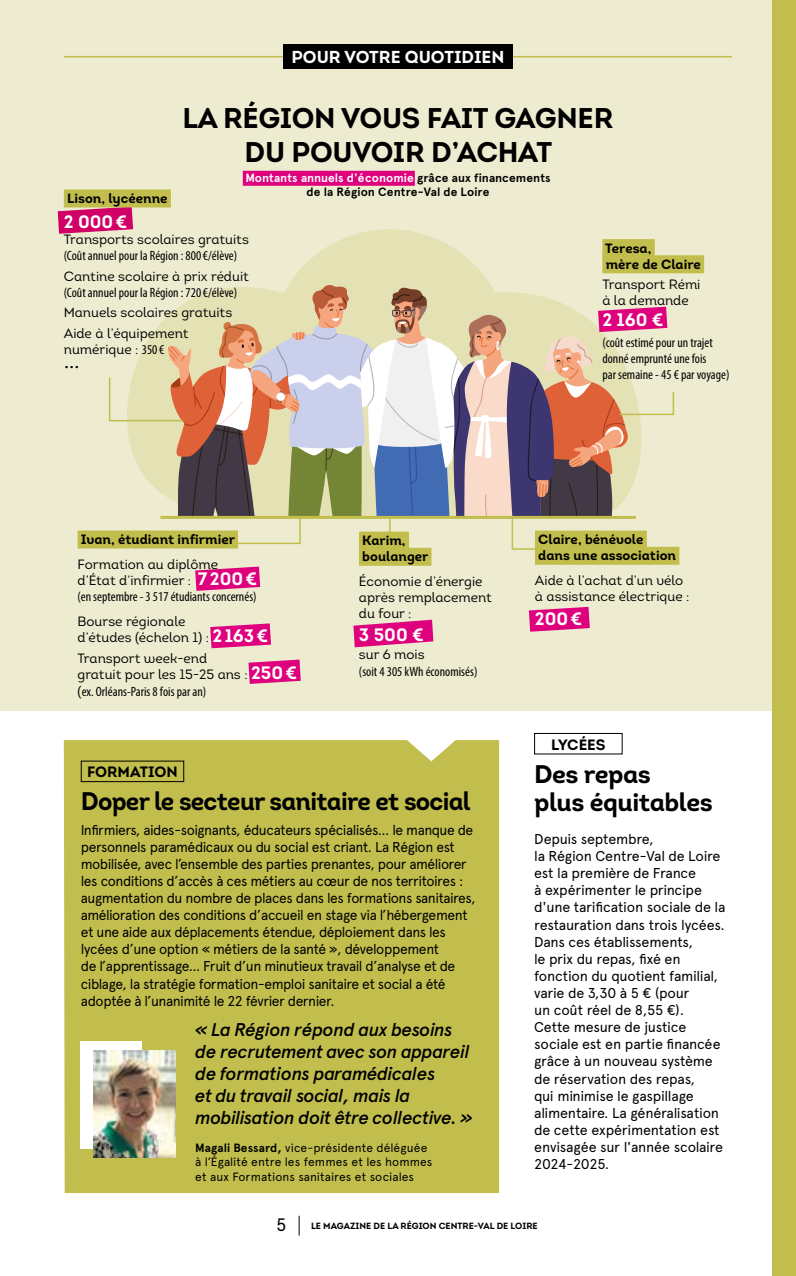
<style>
.page{position:relative;width:796px;height:1276px;background:#fff}
.page>*{position:absolute;margin:0;border:0;box-sizing:border-box;transform-origin:0 0}
.t1{font:28.5px/34.2px "Intro Bold Alt";letter-spacing:-.01em;color:#000;text-align:center}
.t2{font:25.5px/28.5px "Intro Bold Alt";letter-spacing:-.03em;color:#000}
.t3{font:24px "Intro Book Alt";color:#000}
.t4{font:italic 500 18.45px/22px "Apercu";letter-spacing:-.025em;color:#000}
.t5{font:18px "Intro Bold Alt";color:#fff}
.t6{font:18px "Apercu";color:#000}
.t7{font:17.25px "Intro Bold Alt";color:#fff}
.t8{font:15px "Intro Bold Alt";color:#000}
.t9{font:14.25px/17.1px "Apercu";letter-spacing:-.025em;color:#000}
.t10{font:13.5px/16.2px "Intro Book Alt";color:#000}
.t11{font:13.5px/16.2px "Myriad Variable Concept";color:#000}
.t12{font:13.5px/16.2px "Intro Bold Alt";color:#000}
.t13{font:12px/14.4px "Apercu";letter-spacing:.005em;color:#000}
.t14{font:700 12px/14.4px "Apercu";letter-spacing:.005em;color:#000;text-align:center}
.t15{font:9px "Intro Bold Alt";color:#000}
.s1{color:#fff}
.s2{font-family:"Myriad Variable Concept"}
.s3{font-family:"Intro Bold Alt";font-size:18px;color:#fff}
.s4{font-family:"Intro Book Alt"}
.s5{font-weight:700}
</style>
<div class="page">
<svg style="left:299px;top:1215px;width:1px;height:20px"></svg>
<div style="left:0;top:0;width:795px;height:710px;background:#eeecd0"></div>
<div style="left:64px;top:740px;width:435px;height:453px;background:#c2be4d"></div>
<div style="left:534px;top:733px;width:88px;height:21px;border:1px solid #000"></div>
<div style="left:772px;top:0;width:23px;height:1276px;background:#c2be4d"></div>
<hr style="left:64px;top:56px;width:667px;height:1px;background:#c2be4d">
<div style="left:283px;top:44px;width:229px;height:25px;background:#000"></div>
<div style="left:81px;top:760px;width:103px;height:22px;border:1px solid #000"></div>
<div style="left:243px;top:171px;width:171px;height:15px;background:#df007e"></div>
<div style="left:270px;top:229px;width:239px;height:239px;background:#e4e1b4;border-radius:50%"></div>
<svg style="left:195px;top:566px;width:65px;height:25px"></svg>
<svg style="left:210px;top:623px;width:61px;height:25px;background:#e1278b"></svg>
<svg style="left:248px;top:659px;width:52px;height:25px"></svg>
<div style="left:77px;top:530px;width:161px;height:18px;background:#c2be4d"></div>
<svg style="left:353px;top:620px;width:80px;height:27px"></svg>
<div style="left:359px;top:548px;width:72px;height:18px;background:#c2be4d"></div>
<svg style="left:528px;top:607px;width:61px;height:25px;background:#e1288b"></svg>
<div style="left:534px;top:547px;width:145px;height:18px;background:#c2be4d"></div>
<div style="left:602px;top:239px;width:52px;height:18px;background:#c2be4d"></div>
<div style="left:602px;top:255px;width:101px;height:18px;background:#c2be4d"></div>
<svg style="left:404px;top:740px;width:54px;height:21px"></svg>
<div style="left:81px;top:1041px;width:61px;height:107px;background:#fff"></div>
<img style="left:93px;top:1050px;width:82px;height:107px">
<svg style="left:58px;top:207px;width:75px;height:27px;background:#d42876"></svg>
<div style="left:64px;top:189px;width:107px;height:18px;background:#c2be4d"></div>
<svg style="left:108px;top:284px;width:566px;height:266px"></svg>
<p class="t7" style="left:291px;top:46px;width:214px">POUR VOTRE QUOTIDIEN</p>
<h1 class="t1" style="left:182px;top:101px;width:432px">LA RÉGION VOUS FAIT GAGNER<br>DU POUVOIR D’ACHAT</h1>
<p class="t14" style="left:245px;top:171px;width:306px"><span class="s1">Montants annuels d'économie</span> grâce aux financements de la Région Centre-Val de Loire</p>
<p class="t12" style="left:67px;top:190px;width:102px">Lison, lycéenne</p>
<p class="t5" style="left:64px;top:210px;width:65px">2 000€</p>
<p class="t10" style="left:64px;top:231px;width:186px">Transports scolaires gratuits</p>
<p class="t11" style="left:64px;top:248px;width:175px">(Coût annuel pour la Région : 800€/élève)</p>
<p class="t10" style="left:64px;top:268px;width:186px">Cantine scolaire à prix réduit</p>
<p class="t11" style="left:64px;top:284px;width:175px">(Coût annuel pour la Région : 720€/élève)</p>
<p class="t10" style="left:64px;top:302px;width:170px;line-height:20.4px">Manuels scolaires gratuits<br>Aide à l’équipement</p>
<p class="t10" style="left:64px;top:341px;width:102px">numérique : <span class="s2">350€</span></p>
<h3 class="t3" style="left:64px;top:344px;width:17px">…</h3>
<p class="t12" style="left:605px;top:240px;width:97px">Teresa,<br>mère de Claire</p>
<p class="t10" style="left:602px;top:276px;width:99px">Transport Rémi à la demande</p>
<p class="t5" style="left:602px;top:308px;width:63px">2 160 €</p>
<p class="t11" style="left:602px;top:334px;width:129px">(coût estimé pour un trajet donné emprunté une fois<br>par semaine - 45 € par voyage)</p>
<p class="t12" style="left:81px;top:531px;width:156px">Ivan, étudiant infirmier</p>
<p class="t10" style="left:77px;top:556px;width:181px">Formation au diplôme d’État d’infirmier : <span class="s3">7200€</span></p>
<p class="t11" style="left:77px;top:589px;width:180px">(en septembre - 3 517 étudiants concernés)</p>
<p class="t10" style="left:77px;top:613px;width:192px">Bourse régionale<br>d’études (échelon 1) : <span class="s3">2163€</span></p>
<p class="t10" style="left:77px;top:650px;width:221px">Transport week-end<br>gratuit pour les 15-25 ans : <span class="s3">250€</span></p>
<p class="t11" style="left:77px;top:683px;width:130px"><span class="s4">(</span>ex. Orléans-Paris 8 fois par an)</p>
<p class="t12" style="left:362px;top:532px;width:68px">Karim, boulanger</p>
<p class="t10" style="left:359px;top:573px;width:134px">Économie d’énergie après remplacement du four :</p>
<p class="t5" style="left:359px;top:623px;width:66px">3 500 €</p>
<p class="t10" style="left:359px;top:646px;width:67px">sur 6 mois</p>
<p class="t11" style="left:359px;top:664px;width:120px">(soit 4 305 kWh économisés)</p>
<p class="t8" style="left:87px;top:762px;width:92px">FORMATION</p>
<h2 class="t2" style="left:81px;top:787px;width:391px">Doper le secteur sanitaire et social</h2>
<p class="t9" style="left:81px;top:821px;width:396px">Infirmiers, aides-soignants, éducateurs spécialisés… le manque de personnels paramédicaux ou du social est criant. La Région est mobilisée, avec l’ensemble des parties prenantes, pour améliorer les conditions d’accès à ces métiers au cœur de nos territoires : augmentation du nombre de places dans les formations sanitaires, amélioration des conditions d’accueil en stage via l’hébergement et une aide aux déplacements étendue, déploiement dans les lycées d’une option « métiers de la santé », développement<br>de l’apprentissage… Fruit d’un minutieux travail d’analyse et de ciblage, la stratégie formation-emploi sanitaire et social a été adoptée à l’unanimité le 22 février dernier.</p>
<p class="t4" style="left:195px;top:1018px;width:279px">« La Région répond aux besoins de recrutement avec son appareil de formations paramédicales<br>et du travail social, mais la mobilisation doit être collective. »</p>
<p class="t13" style="left:195px;top:1140px;width:239px"><span class="s5">Magali Bessard,</span> vice-présidente déléguée à l’Égalité entre les femmes et les hommes et aux Formations sanitaires et sociales</p>
<p class="t12" style="left:538px;top:531px;width:139px">Claire, bénévole dans une association</p>
<p class="t10" style="left:534px;top:572px;width:156px">Aide à l’achat d’un vélo à assistance électrique :</p>
<p class="t5" style="left:534px;top:607px;width:49px">200€</p>
<p class="t8" style="left:551px;top:735px;width:56px">LYCÉES</p>
<h2 class="t2" style="left:534px;top:759px;width:180px">Des repas<br>plus équitables</h2>
<p class="t9" style="left:534px;top:830px;width:192px">Depuis septembre,<br>la Région Centre-Val de Loire est la première de France<br>à expérimenter le principe d'une tarification sociale de la restauration dans trois lycées.<br>Dans ces établissements,<br>le prix du repas, fixé en fonction du quotient familial, varie de 3,30 à 5 € (pour<br>un coût réel de 8,55 €).<br>Cette mesure de justice sociale est en partie financée grâce à un nouveau système de réservation des repas,<br>qui minimise le gaspillage alimentaire. La généralisation de cette expérimentation est envisagée sur l'année scolaire<br>2024-2025.</p>
<p class="t6" style="left:276px;top:1213px;width:12px">5</p>
<p class="t15" style="left:311px;top:1220px;width:228px">LE MAGAZINE DE LA RÉGION CENTRE-VAL DE LOIRE</p>
</div>
